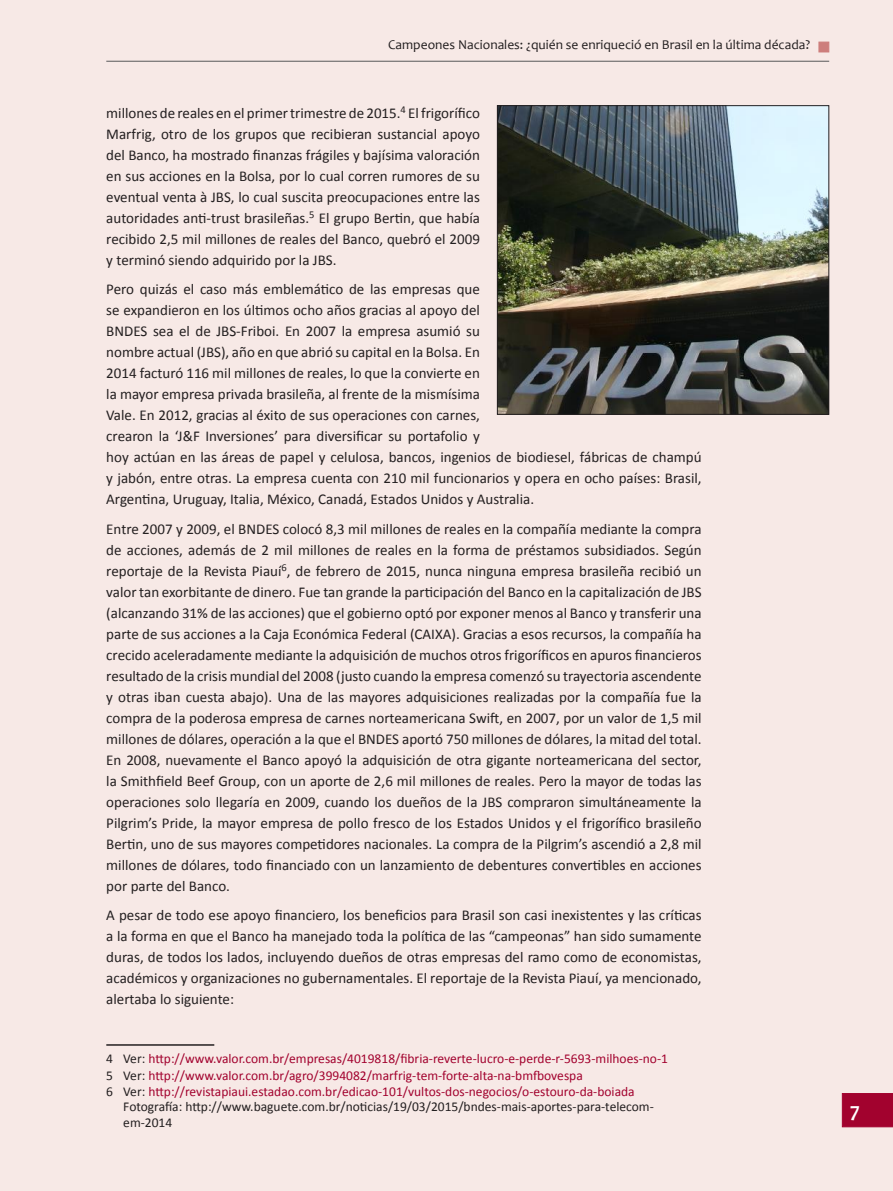
<style>
.page{position:relative;width:893px;height:1191px;background:#f7e9e6}
.page>*{position:absolute;margin:0;border:0;box-sizing:border-box;transform-origin:0 0}
.t1{font:700 21px "Candara";color:#fff}
.Texto{font:15px/21px "Calibri";color:#231f20;text-align:justify}
.Pie_de_página{font:13.5px "Calibri";color:#a2022e}
.Pie_de_página-2{font:13.5px/16.2px "Calibri";color:#231f20}
.encabezadito{font:13.5px "Candara";color:#231f20}
.s1{color:#231f20}
</style>
<div class="page">
<div style="left:842px;top:1093px;width:51px;height:34px;background:#a2022e"></div>
<hr style="left:106px;top:61px;width:723px;height:1px;background:#57585a">
<div style="left:819px;top:42px;width:10px;height:10px;background:#cd7e7c"></div>
<img style="left:499px;top:107px;width:328px;height:306px">
<div style="left:497px;top:105px;width:332px;height:310px;border:1px solid #231f20"></div>
<hr style="left:106px;top:1044px;width:108px;height:1px;background:#231f20">
<p class="encabezadito" style="left:388px;top:36px;width:424px">Campeones Nacionales: ¿quién se enriqueció en Brasil en la última década?</p>
<p class="Texto" style="left:106px;top:102px;width:375px">millones de reales en el primertrimestre de 2015.<sup>4</sup> Elfrigorífico Marfrig, otro de los grupos que recibieran sustancial apoyo del Banco, ha mostrado finanzas frágiles y bajísima valoración en sus acciones en la Bolsa, por lo cual corren rumores de su eventual venta à JBS, lo cual suscita preocupaciones entre las autoridades anti-trust brasileñas.<sup>5</sup> El grupo Bertin, que había recibido 2,5 mil millones de reales del Banco, quebró el 2009 y terminó siendo adquirido por la JBS.</p>
<p class="Texto" style="left:106px;top:279px;width:597px;text-align:left">Pero quizás el caso más emblemático de las empresas que<br>se expandieron en los últimos ocho años gracias al apoyo del<br>BNDES sea el de JBS-Friboi. En 2007 la empresa asumió su<br>nombre actual (JBS), año en que abrió su capital en la Bolsa. En<br>2014 facturó 116 mil millones de reales, lo que la convierte en<br>la mayor empresa privada brasileña, al frente de la mismísima<br>Vale. En 2012, gracias al éxito de sus operaciones con carnes,<br>crearon la ‘J&amp;F Inversiones’ para diversificar su portafolio y<br>hoy actúan en las áreas de papel y celulosa, bancos, ingenios de biodiesel, fábricas de champú y jabón, entre otras. La empresa cuenta con 210 mil funcionarios y opera en ocho países: Brasil, Argentina, Uruguay, Italia, México, Canadá, Estados Unidos y Australia.</p>
<p class="Texto" style="left:106px;top:518px;width:597px">Entre 2007 y 2009, el BNDES colocó 8,3 mil millones de reales en la compañía mediante la compra de acciones, además de 2 mil millones de reales en la forma de préstamos subsidiados. Según reportaje de la Revista Piauí<sup>6</sup>, de febrero de 2015, nunca ninguna empresa brasileña recibió un valor tan exorbitante de dinero. Fue tan grande la participación del Banco en la capitalización de JBS (alcanzando 31% de las acciones) que el gobierno optó por exponer menos al Banco y transferir una parte de sus acciones a la Caja Económica Federal (CAIXA). Gracias a esos recursos, la compañía ha crecido aceleradamente mediante la adquisición de muchos otros frigoríficos en apuros financieros resultado de la crisis mundial del 2008 (justo cuando la empresa comenzó su trayectoria ascendente y otras iban cuesta abajo). Una de las mayores adquisiciones realizadas por la compañía fue la compra de la poderosa empresa de carnes norteamericana Swift, en 2007, por un valor de 1,5 mil millones de dólares, operación a la que el BNDES aportó 750 millones de dólares, la mitad del total.<br>En 2008, nuevamente el Banco apoyó la adquisición de otra gigante norteamericana del sector, la Smithfield Beef Group, con un aporte de 2,6 mil millones de reales. Pero la mayor de todas las operaciones solo llegaría en 2009, cuando los dueños de la JBS compraron simultáneamente la Pilgrim’s Pride, la mayor empresa de pollo fresco de los Estados Unidos y el frigorífico brasileño Bertin, uno de sus mayores competidores nacionales. La compra de la Pilgrim’s ascendió a 2,8 mil millones de dólares, todo financiado con un lanzamiento de debentures convertibles en acciones por parte del Banco.</p>
<p class="Texto" style="left:106px;top:905px;width:597px">A pesar de todo ese apoyo financiero, los beneficios para Brasil son casi inexistentes y las críticas a la forma en que el Banco ha manejado toda la política de las “campeonas” han sido sumamente duras, de todos los lados, incluyendo dueños de otras empresas del ramo como de economistas, académicos y organizaciones no gubernamentales. El reportaje de la Revista Piauí, ya mencionado, alertaba lo siguiente:</p>
<p class="Pie_de_página" style="left:106px;top:1050px;width:563px"><span class="s1">4 Ver:</span> http://www.valor.com.br/empresas/4019818/fibria-reverte-lucro-e-perde-r-5693-milhoes-no-1</p>
<p class="Pie_de_página" style="left:106px;top:1066px;width:478px"><span class="s1">5 Ver:</span> http://www.valor.com.br/agro/3994082/marfrig-tem-forte-alta-na-bmfbovespa</p>
<p class="Pie_de_página" style="left:106px;top:1082px;width:530px"><span class="s1">6 Ver:</span> http://revistapiaui.estadao.com.br/edicao-101/vultos-dos-negocios/o-estouro-da-boiada</p>
<p class="Pie_de_página-2" style="left:123px;top:1098px;width:532px">Fotografía: http://www.baguete.com.br/noticias/19/03/2015/bndes-mais-aportes-para-telecom&shy;em-2014</p>
<h1 class="t1" style="left:850px;top:1096px;width:11px">7</h1>
</div>
